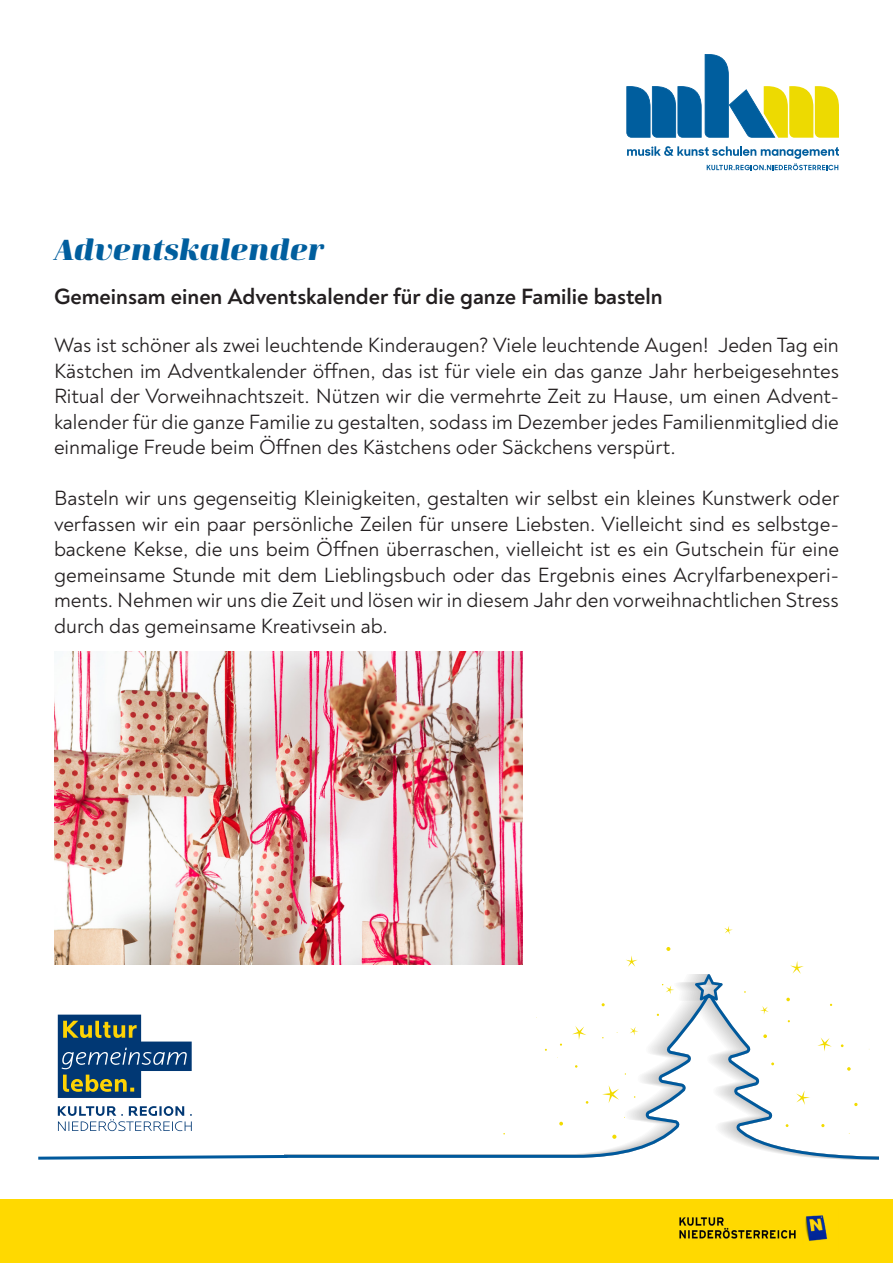
<style>
.page{position:relative;width:893px;height:1263px;background:#fff}
.page>*{position:absolute;margin:0;border:0;box-sizing:border-box;transform-origin:0 0}
.t1{font:italic 800 30px "Curve";letter-spacing:-.01em;color:#005e9e}
.t2{font:700 22.5px "Noah";color:#231f20}
.t3{font:21px/25.5px "Noah";color:#231f20;text-align:justify}
</style>
<div class="page">
<div style="left:0;top:1199px;width:893px;height:64px;background:#ffd900"></div>
<img style="left:679px;top:1215px;width:149px;height:26px">
<svg style="left:626px;top:955px;width:12px;height:12px"></svg>
<svg style="left:790px;top:961px;width:14px;height:13px"></svg>
<svg style="left:724px;top:926px;width:9px;height:8px"></svg>
<svg style="left:666px;top:947px;width:4px;height:4px"></svg>
<svg style="left:290px;top:974px;width:589px;height:186px"></svg>
<svg style="left:38px;top:1154px;width:252px;height:6px"></svg>
<svg style="left:627px;top:146px;width:212px;height:24px"></svg>
<svg style="left:626px;top:54px;width:213px;height:84px"></svg>
<svg style="left:58px;top:1014px;width:134px;height:84px"></svg>
<svg style="left:58px;top:1106px;width:134px;height:25px"></svg>
<img style="left:54px;top:651px;width:469px;height:313px">
<p class="t1" style="left:54px;top:232px;width:272px">Adventskalender</p>
<p class="t2" style="left:54px;top:282px;width:610px">Gemeinsam einen Adventskalender für die ganze Familie basteln</p>
<p class="t3" style="left:54px;top:332px;width:786px">Was ist schöner als zwei leuchtende Kinderaugen? Viele leuchtende Augen! Jeden Tag ein Kästchen im Adventkalender öffnen, das ist für viele ein das ganze Jahr herbeigesehntes Ritual der Vorweihnachtszeit. Nützen wir die vermehrte Zeit zu Hause, um einen Advent&shy;kalender für die ganze Familie zu gestalten, sodass im Dezember jedes Familienmitglied die einmalige Freude beim Öffnen des Kästchens oder Säckchens verspürt.</p>
<p class="t3" style="left:54px;top:485px;width:787px">Basteln wir uns gegenseitig Kleinigkeiten, gestalten wir selbst ein kleines Kunstwerk oder verfassen wir ein paar persönliche Zeilen für unsere Liebsten. Vielleicht sind es selbstge&shy;backene Kekse, die uns beim Öffnen überraschen, vielleicht ist es ein Gutschein für eine gemeinsame Stunde mit dem Lieblingsbuch oder das Ergebnis eines Acrylfarbenexperi&shy;ments. Nehmen wir uns die Zeit und lösen wir in diesem Jahr den vorweihnachtlichen Stress durch das gemeinsame Kreativsein ab.</p>
</div>
